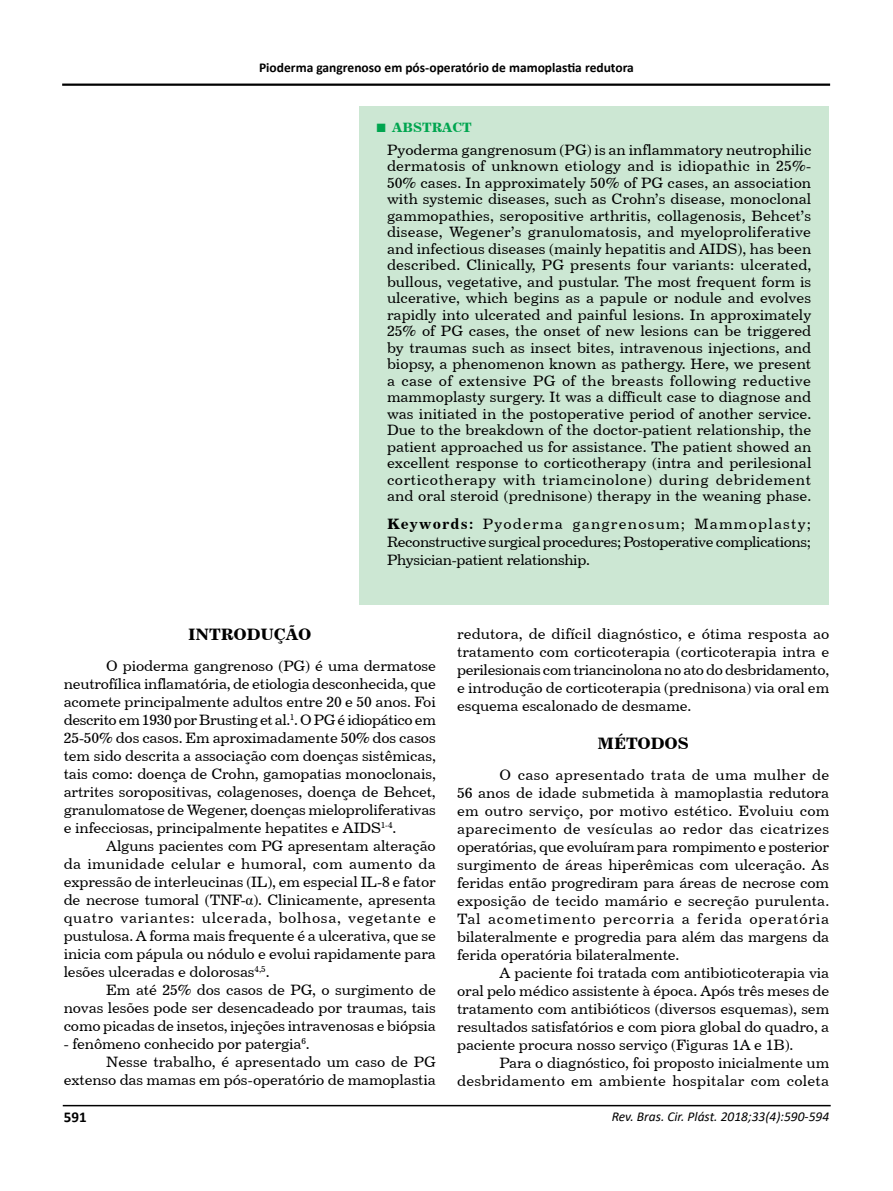
<style>
.page{position:relative;width:893px;height:1191px;background:#fff}
.page>*{position:absolute;margin:0;border:0;box-sizing:border-box;transform-origin:0 0}
.t1{font:16.5px "Century 731 BT Bold A";letter-spacing:-.01em;color:#000}
.t2{font:15px/18px "Century 731 BT Roman A";letter-spacing:-.01em;color:#000;text-align:justify}
.t3{font:15px/18px "Century 731 BT Roman A";letter-spacing:.015em;color:#000;text-align:right}
.t4{font:700 15px "Calibri";color:#000}
.t5{font:700 13.5px "Calibri";color:#000}
.t6{font:italic 13.5px "Calibri";color:#000}
.t7{font:13.5px "Century 731 BT Bold A";color:#00a54f}
.s1{font-family:"Times New Roman";font-weight:700;font-size:18px}
.s2{font-family:"Century 731 BT Bold A"}
.s3{font-family:"Times New Roman"}
</style>
<div class="page">
<hr style="left:63px;top:1104px;width:768px;height:2px;background:#000">
<hr style="left:62px;top:84px;width:768px;height:2px;background:#000">
<div style="left:359px;top:106px;width:470px;height:499px;background:#cce7d3"></div>
<p class="t5" style="left:259px;top:58px;width:376px">Pioderma gangrenoso em pós-operatório de mamoplastia redutora</p>
<p class="t7" style="left:376px;top:119px;width:98px"><span class="s1">■</span> ABSTRACT</p>
<p class="t2" style="left:387px;top:141px;width:426px;line-height:16.5px">Pyoderma gangrenosum (PG) is an inflammatory neutrophilic dermatosis of unknown etiology and is idiopathic in 25%- 50% cases. In approximately 50% of PG cases, an association with systemic diseases, such as Crohn’s disease, monoclonal gammopathies, seropositive arthritis, collagenosis, Behcet’s disease, Wegener’s granulomatosis, and myeloproliferative and infectious diseases (mainly hepatitis and AIDS), has been described. Clinically, PG presents four variants: ulcerated, bullous, vegetative, and pustular. The most frequent form is ulcerative, which begins as a papule or nodule and evolves rapidly into ulcerated and painful lesions. In approximately 25% of PG cases, the onset of new lesions can be triggered by traumas such as insect bites, intravenous injections, and biopsy, a phenomenon known as pathergy. Here, we present a case of extensive PG of the breasts following reductive mammoplasty surgery. It was a difficult case to diagnose and was initiated in the postoperative period of another service.<br>Due to the breakdown of the doctor-patient relationship, the patient approached us for assistance. The patient showed an excellent response to corticotherapy (intra and perilesional corticotherapy with triamcinolone) during debridement and oral steroid (prednisone) therapy in the weaning phase.</p>
<p class="t2" style="left:387px;top:514px;width:426px"><span class="s2">Keywords:</span> Pyoderma gangrenosum; Mammoplasty; Reconstructive surgical procedures; Postoperative complications; Physician-patient relationship.</p>
<p class="t1" style="left:188px;top:624px;width:125px">INTRODUÇÃO</p>
<p class="t2" style="left:64px;top:656px;width:374px;text-indent:43px">O pioderma gangrenoso (PG) é uma dermatose neutrofílica inflamatória, de etiologia desconhecida, que acomete principalmente adultos entre 20 e 50 anos. Foi descrito em 1930 por Brusting et al.<sup>1</sup>. O PG é idiopático em 25-50% dos casos. Em aproximadamente 50% dos casos tem sido descrita a associação com doenças sistêmicas, tais como: doença de Crohn, gamopatias monoclonais, artrites soropositivas, colagenoses, doença de Behcet, granulomatose de Wegener, doenças mieloproliferativas e infecciosas, principalmente hepatites e AIDS<sup>1-4</sup>.</p>
<p class="t2" style="left:64px;top:836px;width:374px;text-indent:43px">Alguns pacientes com PG apresentam alteração da imunidade celular e humoral, com aumento da expressão de interleucinas (IL), em especial IL-8 e fator de necrose tumoral (TNF-<span class="s3">α</span>). Clinicamente, apresenta quatro variantes: ulcerada, bolhosa, vegetante e pustulosa. A forma mais frequente é a ulcerativa, que se inicia com pápula ou nódulo e evolui rapidamente para lesões ulceradas e dolorosas<sup>4,5</sup>.</p>
<p class="t2" style="left:64px;top:980px;width:374px;text-indent:43px">Em até 25% dos casos de PG, o surgimento de novas lesões pode ser desencadeado por traumas, tais como picadas de insetos, injeções intravenosas e biópsia</p>
<p class="t2" style="left:64px;top:1034px;width:248px">- fenômeno conhecido por patergia<sup>6</sup>.</p>
<p class="t2" style="left:106px;top:1052px;width:331px">Nesse trabalho, é apresentado um caso de PG</p>
<p class="t2" style="left:64px;top:1070px;width:374px">extenso das mamas em pós-operatório de mamoplastia</p>
<p class="t2" style="left:457px;top:624px;width:374px">redutora, de difícil diagnóstico, e ótima resposta ao tratamento com corticoterapia (corticoterapia intra e perilesionais com triancinolona no ato do desbridamento, e introdução de corticoterapia (prednisona) via oral em esquema escalonado de desmame.</p>
<p class="t1" style="left:598px;top:733px;width:93px">MÉTODOS</p>
<p class="t2" style="left:457px;top:765px;width:374px;text-indent:43px">O caso apresentado trata de uma mulher de 56 anos de idade submetida à mamoplastia redutora em outro serviço, por motivo estético. Evoluiu com aparecimento de vesículas ao redor das cicatrizes operatórias, que evoluíram para rompimento e posterior surgimento de áreas hiperêmicas com ulceração. As feridas então progrediram para áreas de necrose com exposição de tecido mamário e secreção purulenta.<br>Tal acometimento percorria a ferida operatória bilateralmente e progredia para além das margens da ferida operatória bilateralmente.</p>
<p class="t2" style="left:457px;top:963px;width:374px;text-indent:43px">A paciente foi tratada com antibioticoterapia via oral pelo médico assistente à época. Após três meses de tratamento com antibióticos (diversos esquemas), sem resultados satisfatórios e com piora global do quadro, a paciente procura nosso serviço (Figuras 1A e 1B).</p>
<p class="t3" style="left:457px;top:1053px;width:374px">Para o diagnóstico, foi proposto inicialmente um desbridamento em ambiente hospitalar com coleta</p>
<p class="t4" style="left:64px;top:1106px;width:24px">591</p>
<p class="t6" style="left:612px;top:1107px;width:219px">Rev. Bras. Cir. Plást. 2018;33(4):590-594</p>
</div>
